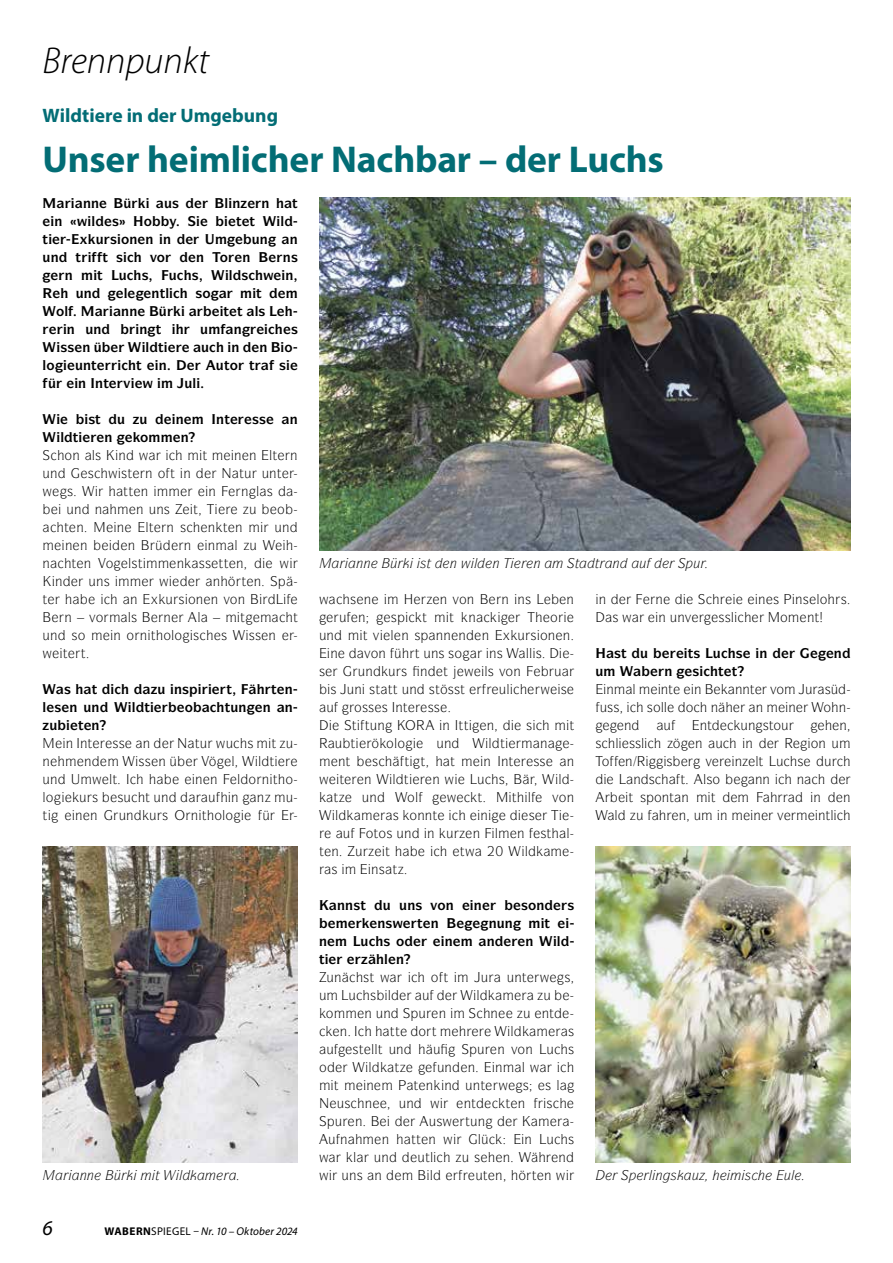
<style>
.page{position:relative;width:893px;height:1263px;background:#fff}
.page>*{position:absolute;margin:0;border:0;box-sizing:border-box;transform-origin:0 0}
.t1{font:700 37.5px "Myriad Pro";letter-spacing:-.005em;color:#036d75}
.t2{font:italic 300 37.5px "Myriad Pro";color:#000}
.t3{font:italic 21px "Myriad Pro";color:#000}
.t4{font:700 19.5px "Myriad Pro";color:#036d75}
.t5{font:13.5px "ITC Symbol Std";color:#000}
.t6{font:700 13.5px "ITC Symbol Std";color:#000}
.t7{font:italic 13.5px "ITC Symbol Std";color:#000}
.t8{font:italic 11.25px "Myriad Pro";letter-spacing:.01em;color:#000}
.s1{font-weight:700;font-style:normal}
.s2{font-style:normal}
</style>
<div class="page">
<img style="left:43px;top:847px;width:255px;height:315px">
<img style="left:595px;top:847px;width:256px;height:315px">
<img style="left:319px;top:197px;width:532px;height:353px">
<h1 class="t2" style="left:43px;top:41px;width:168px">Brennpunkt</h1>
<h3 class="t4" style="left:43px;top:103px;width:237px">Wildtiere in der Umgebung</h3>
<h1 class="t1" style="left:43px;top:135px;width:623px">Unser heimlicher Nachbar – der Luchs</h1>
<p class="t6" style="left:55px;top:212px;width:99px">■ ● ▲ ★□</p>
<p class="t6" style="left:281px;top:212px;width:5px">●</p>
<p class="t6" style="left:96px;top:230px;width:77px">◆▲□■ ■ ■</p>
<p class="t6" style="left:290px;top:230px;width:10px">■</p>
<p class="t6" style="left:43px;top:248px;width:40px">◆■ ▼</p>
<p class="t6" style="left:196px;top:248px;width:56px">■ □ ■</p>
<p class="t6" style="left:65px;top:266px;width:85px">■ ▼ ◆ ▲</p>
<p class="t6" style="left:286px;top:266px;width:10px">■</p>
<p class="t6" style="left:124px;top:284px;width:47px">● ■▼●</p>
<p class="t6" style="left:224px;top:302px;width:43px">▼ ▼ ●▲</p>
<p class="t6" style="left:67px;top:320px;width:36px">■ ◆■</p>
<p class="t6" style="left:60px;top:338px;width:43px">▲▲ ■ ✓</p>
<p class="t6" style="left:75px;top:356px;width:23px">◆■▼</p>
<p class="t6" style="left:216px;top:356px;width:40px">◆▼□ ▼</p>
<p class="t6" style="left:48px;top:374px;width:84px">✓ ■ ■▼ ❖</p>
<p class="t6" style="left:88px;top:410px;width:61px">▲▼ ◆ ◆</p>
<p class="t6" style="left:176px;top:410px;width:10px">■</p>
<p class="t6" style="left:290px;top:410px;width:10px">■</p>
<p class="t6" style="left:181px;top:428px;width:10px">■</p>
<p class="t5" style="left:65px;top:447px;width:38px">□■ ●▲</p>
<p class="t5" style="left:119px;top:447px;width:9px">■</p>
<p class="t5" style="left:202px;top:447px;width:97px">▼ ■■ ●▼ ■</p>
<p class="t5" style="left:88px;top:465px;width:105px">▲ ▲▼ ■ □▼ ■</p>
<p class="t5" style="left:239px;top:465px;width:44px">▼◆ ◆■▼</p>
<p class="t5" style="left:123px;top:483px;width:27px">▼▼ ■</p>
<p class="t5" style="left:208px;top:483px;width:66px">■ ■●▲</p>
<p class="t5" style="left:66px;top:501px;width:37px">◆■ ■</p>
<p class="t5" style="left:136px;top:501px;width:35px">■ ◆■▲</p>
<p class="t5" style="left:117px;top:519px;width:71px">■ ●▼ ■ ▲</p>
<p class="t5" style="left:208px;top:519px;width:36px">■▼■</p>
<p class="t5" style="left:43px;top:555px;width:101px">■ ▼■ □ ●▲▼</p>
<p class="t5" style="left:177px;top:555px;width:68px">■ ▲▲▼▼■</p>
<p class="t5" style="left:55px;top:573px;width:56px">■ ◆■▲</p>
<p class="t5" style="left:213px;top:573px;width:50px">■ ▼■</p>
<p class="t5" style="left:130px;top:591px;width:117px">■ ◆ ▲□■ ■ ❖□■</p>
<p class="t5" style="left:64px;top:609px;width:41px">■ ❖□</p>
<p class="t5" style="left:43px;top:627px;width:44px">◆■ ▲□</p>
<p class="t5" style="left:113px;top:627px;width:87px">■ □■▼ □●□ ▲</p>
<p class="t5" style="left:221px;top:627px;width:57px">▲ ▲▲ ■</p>
<p class="t6" style="left:157px;top:680px;width:33px">◆ ■▲</p>
<p class="t6" style="left:43px;top:698px;width:58px">●▲■ ◆■</p>
<p class="t6" style="left:185px;top:698px;width:110px">□ ▼◆■ ■ ■</p>
<p class="t6" style="left:49px;top:716px;width:52px">◆ ▼■</p>
<p class="t5" style="left:66px;top:735px;width:28px">■ ■▼</p>
<p class="t5" style="left:143px;top:735px;width:9px">■</p>
<p class="t5" style="left:43px;top:753px;width:9px">■</p>
<p class="t5" style="left:84px;top:753px;width:9px">■</p>
<p class="t5" style="left:139px;top:753px;width:40px">▲▲ ■ ✓</p>
<p class="t5" style="left:231px;top:753px;width:44px">● ● ▼</p>
<p class="t5" style="left:237px;top:771px;width:57px">●□■▼□</p>
<p class="t5" style="left:117px;top:789px;width:53px">▲◆ ▼ ◆■</p>
<p class="t5" style="left:43px;top:807px;width:56px">▼ ■ ■</p>
<p class="t5" style="left:119px;top:807px;width:51px">◆■ ◆▲</p>
<p class="t5" style="left:191px;top:807px;width:44px">■▼ □●□</p>
<h2 class="t3" style="left:43px;top:1215px;width:12px">6</h2>
<p class="t8" style="left:105px;top:1225px;width:195px"><span class="s1">WABERN</span><span class="s2">SPIEGEL –</span> Nr. 10 – Oktober 2024</p>
<p class="t7" style="left:390px;top:555px;width:42px">✓ ▲▼</p>
<p class="t7" style="left:450px;top:555px;width:51px">■ ● ■</p>
<p class="t7" style="left:533px;top:555px;width:9px">■</p>
<p class="t7" style="left:575px;top:555px;width:47px">▼▼■</p>
<p class="t5" style="left:404px;top:591px;width:72px">★ ■ ❖□■</p>
<p class="t5" style="left:501px;top:591px;width:31px">■ ■▲</p>
<p class="t5" style="left:567px;top:591px;width:9px">■</p>
<p class="t5" style="left:363px;top:627px;width:128px">▼ ❖●■ ▲ ■■■ ■</p>
<p class="t5" style="left:518px;top:627px;width:54px">◆▲□■ ■</p>
<p class="t5" style="left:330px;top:645px;width:133px">■ ❖□■ ✓ ▼ ◆■▲ ▲□</p>
<p class="t5" style="left:526px;top:645px;width:17px">●●▲</p>
<p class="t5" style="left:358px;top:663px;width:92px">◆■ ◆▲ ■ ▼</p>
<p class="t5" style="left:484px;top:663px;width:38px">●▲ ❖□■</p>
<p class="t5" style="left:330px;top:681px;width:136px">▲ ◆■ ▲▼ ▼▼ ◆■ ▲▼ ▲▲▼</p>
<p class="t5" style="left:326px;top:699px;width:83px">◆ □▲▲ ▲ ■▼</p>
<p class="t5" style="left:352px;top:717px;width:35px">▼ ▼◆■</p>
<p class="t5" style="left:443px;top:717px;width:27px">■ ▼▼</p>
<p class="t5" style="left:386px;top:735px;width:20px">□●□</p>
<p class="t5" style="left:540px;top:735px;width:9px">■</p>
<p class="t5" style="left:372px;top:753px;width:55px">▲ ▼▼</p>
<p class="t5" style="left:450px;top:753px;width:65px">▼ ■ ■▼</p>
<p class="t5" style="left:567px;top:753px;width:9px">■</p>
<p class="t5" style="left:432px;top:771px;width:9px">■</p>
<p class="t5" style="left:558px;top:771px;width:5px">●</p>
<p class="t5" style="left:333px;top:789px;width:45px">▼ ◆■</p>
<p class="t5" style="left:478px;top:789px;width:55px">▼ ▼ ●</p>
<p class="t5" style="left:552px;top:789px;width:23px">❖□■</p>
<p class="t5" style="left:335px;top:807px;width:5px">●</p>
<p class="t5" style="left:393px;top:807px;width:46px">▲ □■■▼</p>
<p class="t5" style="left:481px;top:807px;width:9px">■</p>
<p class="t5" style="left:343px;top:825px;width:112px">◆ □▼□▲ ◆■ ■ ◆</p>
<p class="t5" style="left:517px;top:825px;width:54px">■ ▲▼ ●</p>
<p class="t5" style="left:319px;top:843px;width:45px">▼ ■ ◆</p>
<p class="t5" style="left:525px;top:843px;width:5px">●</p>
<p class="t5" style="left:371px;top:861px;width:27px">■▲ ▼</p>
<p class="t6" style="left:337px;top:896px;width:30px">■■▲▼</p>
<p class="t6" style="left:383px;top:896px;width:72px">◆ ◆■▲ ❖□■</p>
<p class="t6" style="left:474px;top:896px;width:10px">■</p>
<p class="t6" style="left:521px;top:896px;width:25px">▲□■</p>
<p class="t6" style="left:489px;top:914px;width:26px">■◆■</p>
<p class="t6" style="left:319px;top:932px;width:10px">■</p>
<p class="t6" style="left:361px;top:932px;width:45px">◆ ▲ □</p>
<p class="t6" style="left:445px;top:932px;width:10px">■</p>
<p class="t6" style="left:557px;top:932px;width:5px">●</p>
<p class="t5" style="left:481px;top:969px;width:47px">◆ ◆■▼</p>
<p class="t5" style="left:319px;top:987px;width:73px">◆ ◆▲●</p>
<p class="t5" style="left:477px;top:987px;width:5px">●</p>
<p class="t5" style="left:326px;top:1005px;width:66px">□ ■ ◆■</p>
<p class="t5" style="left:491px;top:1005px;width:65px">■ ◆ ■▼</p>
<p class="t5" style="left:340px;top:1023px;width:9px">■</p>
<p class="t5" style="left:511px;top:1023px;width:5px">●</p>
<p class="t5" style="left:326px;top:1041px;width:79px">◆ ▲▼ ●●▼ ◆■</p>
<p class="t5" style="left:477px;top:1041px;width:98px">◆ ■ ❖□■ ◆ ▲</p>
<p class="t5" style="left:437px;top:1059px;width:40px">◆■ ■</p>
<p class="t5" style="left:414px;top:1077px;width:73px">▼ ■ ■ ◆■▼</p>
<p class="t5" style="left:523px;top:1077px;width:38px">▲ ▲ ●</p>
<p class="t5" style="left:337px;top:1095px;width:37px">◆▲ ■</p>
<p class="t5" style="left:465px;top:1113px;width:22px">▼◆■</p>
<p class="t5" style="left:382px;top:1131px;width:56px">■ ▼▼ ■</p>
<p class="t5" style="left:525px;top:1131px;width:51px">■ ◆ ▲</p>
<p class="t5" style="left:353px;top:1149px;width:37px">● ◆■</p>
<p class="t5" style="left:417px;top:1149px;width:17px">◆▼●</p>
<p class="t5" style="left:503px;top:1149px;width:9px">■</p>
<p class="t5" style="left:559px;top:1149px;width:9px">■</p>
<p class="t5" style="left:342px;top:1167px;width:42px">◆■▲ ■</p>
<p class="t5" style="left:430px;top:1167px;width:5px">●</p>
<p class="t5" style="left:475px;top:1167px;width:29px">◆▼ ■</p>
<p class="t5" style="left:599px;top:591px;width:9px">■</p>
<p class="t5" style="left:655px;top:591px;width:9px">■</p>
<p class="t5" style="left:758px;top:591px;width:90px">■▲ ■▲●□ ▲</p>
<p class="t5" style="left:658px;top:609px;width:34px">■ ◆■❖</p>
<p class="t5" style="left:718px;top:609px;width:17px">▲▲●</p>
<p class="t5" style="left:780px;top:609px;width:41px">□ ■▼</p>
<p class="t6" style="left:595px;top:644px;width:54px">★ ▲▼ ◆</p>
<p class="t6" style="left:688px;top:644px;width:81px">▼▲ ◆ ▲ ■</p>
<p class="t6" style="left:834px;top:644px;width:10px">■</p>
<p class="t5" style="left:694px;top:681px;width:9px">■</p>
<p class="t5" style="left:735px;top:681px;width:51px">■■▼ ❖□</p>
<p class="t5" style="left:805px;top:681px;width:35px">◆ ▲✓</p>
<p class="t5" style="left:600px;top:699px;width:21px">◆▲▲</p>
<p class="t5" style="left:647px;top:699px;width:22px">▲□●●</p>
<p class="t5" style="left:740px;top:717px;width:50px">◆■ ▲▼□◆</p>
<p class="t5" style="left:839px;top:717px;width:9px">■</p>
<p class="t5" style="left:595px;top:735px;width:50px">▲ ● ▲▲●</p>
<p class="t5" style="left:745px;top:735px;width:9px">■</p>
<p class="t5" style="left:811px;top:735px;width:30px">□■ ◆</p>
<p class="t5" style="left:706px;top:753px;width:99px">❖ ■●▼ ◆▲</p>
<p class="t5" style="left:680px;top:771px;width:41px">▼ ●▲□</p>
<p class="t5" style="left:797px;top:771px;width:9px">■</p>
<p class="t5" style="left:628px;top:789px;width:62px">▼ ▲ □■▼ ■</p>
<p class="t5" style="left:720px;top:807px;width:65px">■ ■ ❖</p>
<p class="t5" style="left:818px;top:807px;width:17px">■▼●</p>
<p class="t7" style="left:649px;top:1167px;width:52px">●■▲ ◆</p>
<p class="t7" style="left:745px;top:1167px;width:51px">▲ ◆●</p>
</div>
